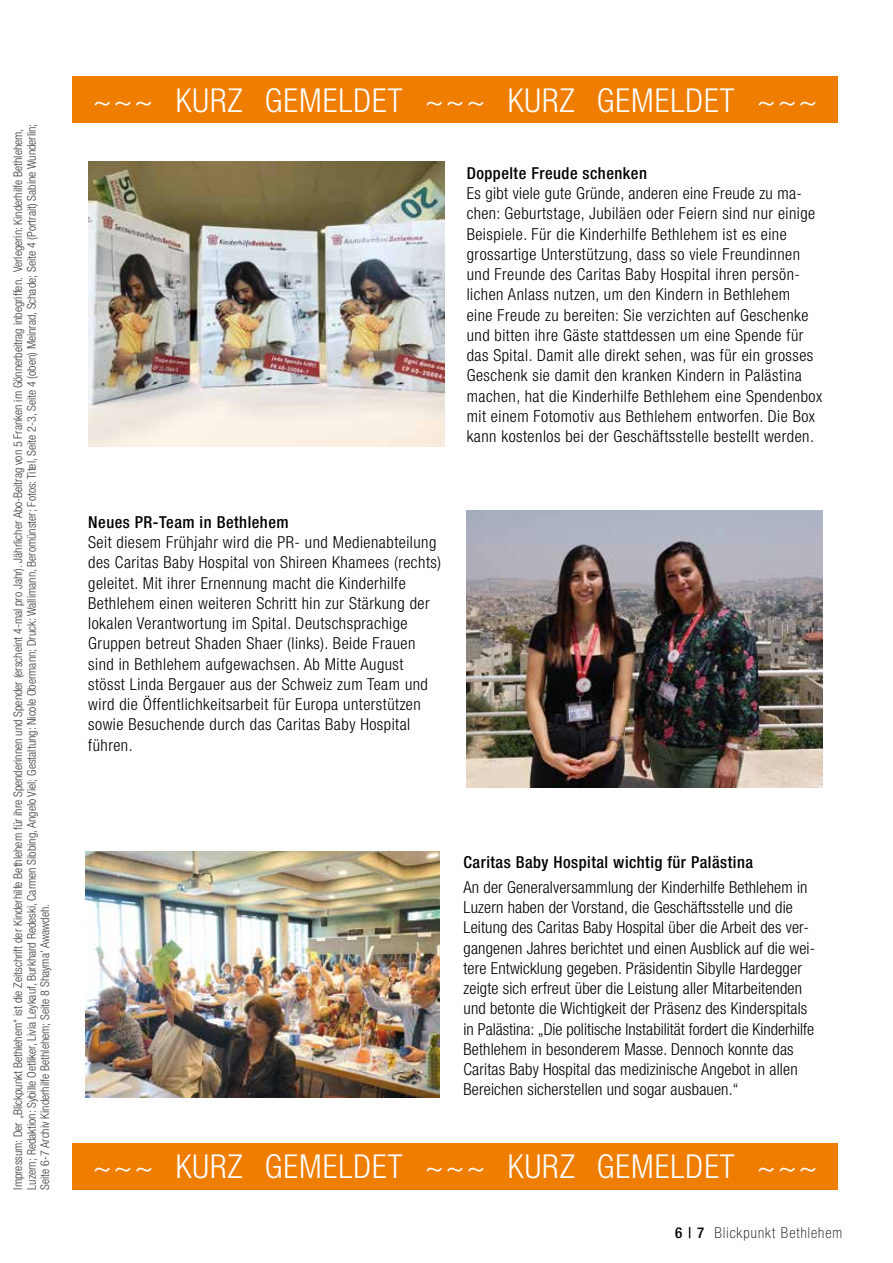
<style>
.page{position:relative;width:893px;height:1263px;background:#fff}
.page>*{position:absolute;margin:0;border:0;box-sizing:border-box;transform-origin:0 0}
.t1{font:300 condensed 33px "Helvetica Neue";letter-spacing:.03em;color:#fff}
.t2{font:300 condensed 16.5px/20.2px "Helvetica Neue";letter-spacing:.03em;color:#000}
.t3{font:300 condensed 16.5px/20.2px "Helvetica Neue";letter-spacing:.01em;color:#000}
.t4{font:500 condensed 16.5px "Helvetica Neue";letter-spacing:.03em;color:#000}
.t5{font:100 condensed 15px "Helvetica Neue";letter-spacing:.07em;color:#000}
.t6{font:300 condensed 12px/13.5px "Helvetica Neue";color:#3c3c3b}
.s1{font-weight:500}
</style>
<div class="page">
<div style="left:72px;top:77px;width:766px;height:46px;background:#ef7d00"></div>
<div style="left:72px;top:1143px;width:766px;height:46px;background:#ef7d00"></div>
<img style="left:85px;top:851px;width:355px;height:247px">
<img style="left:88px;top:162px;width:356px;height:284px">
<img style="left:467px;top:511px;width:356px;height:276px">
<p class="t6" style="left:11px;top:1189px;width:1067px;rotate:-90deg">Impressum: Der „Blickpunkt Bethlehem“ ist die Zeitschrift der Kinderhilfe Bethlehem für ihre Spenderinnen und Spender (erscheint 4-mal pro Jahr). Jährlicher Abo-Beitrag von 5 Franken im Gönnerbeitrag inbegriffen. Verlegerin: Kinderhilfe Bethlehem,<br>Luzern; Redaktion: Sybille Oetliker, Livia Leykauf, Burkhard Redeski, Carmen Sibbing, Angelo Viel; Gestaltung: Nicole Obermann; Druck: Wallimann, Beromünster; Fotos: Titel, Seite 2-3, Seite 4 (oben) Meinrad, Schade; Seite 4 (Portrait) Sabine Wunderlin;<br>Seite 6-7 Archiv Kinderhilfe Bethlehem; Seite 8 Shayma’ Awawdeh.</p>
<h1 class="t1" style="left:92px;top:81px;width:727px">~~~ KURZ GEMELDET ~~~ KURZ GEMELDET ~~~</h1>
<p class="t4" style="left:467px;top:163px;width:182px">Doppelte Freude schenken</p>
<p class="t2" style="left:467px;top:183px;width:357px">Es gibt viele gute Gründe, anderen eine Freude zu ma&shy;chen: Geburtstage, Jubiläen oder Feiern sind nur einige Beispiele. Für die Kinderhilfe Bethlehem ist es eine grossartige Unterstützung, dass so viele Freundinnen und Freunde des Caritas Baby Hospital ihren persön&shy;lichen Anlass nutzen, um den Kindern in Bethlehem<br>eine Freude zu bereiten: Sie verzichten auf Geschenke und bitten ihre Gäste stattdessen um eine Spende für das Spital. Damit alle direkt sehen, was für ein grosses Geschenk sie damit den kranken Kindern in Palästina machen, hat die Kinderhilfe Bethlehem eine Spendenbox mit einem Fotomotiv aus Bethlehem entworfen. Die Box kann kostenlos bei der Geschäftsstelle bestellt werden.</p>
<p class="t4" style="left:88px;top:512px;width:202px">Neues PR-Team in Bethlehem</p>
<p class="t2" style="left:88px;top:532px;width:354px">Seit diesem Frühjahr wird die PR- und Medienabteilung des Caritas Baby Hospital von Shireen Khamees (rechts) geleitet. Mit ihrer Ernennung macht die Kinderhilfe Bethlehem einen weiteren Schritt hin zur Stärkung der lokalen Verantwortung im Spital. Deutschsprachige Gruppen betreut Shaden Shaer (links). Beide Frauen sind in Bethlehem aufgewachsen. Ab Mitte August stösst Linda Bergauer aus der Schweiz zum Team und wird die Öffentlichkeitsarbeit für Europa unterstützen sowie Besuchende durch das Caritas Baby Hospital führen.</p>
<p class="t4" style="left:463px;top:853px;width:291px">Caritas Baby Hospital wichtig für Palästina</p>
<p class="t3" style="left:463px;top:877px;width:353px">An der Generalversammlung der Kinderhilfe Bethlehem in Luzern haben der Vorstand, die Geschäftsstelle und die Leitung des Caritas Baby Hospital über die Arbeit des ver&shy;gangenen Jahres berichtet und einen Ausblick auf die wei&shy;tere Entwicklung gegeben. Präsidentin Sibylle Hardegger zeigte sich erfreut über die Leistung aller Mitarbeitenden und betonte die Wichtigkeit der Präsenz des Kinderspitals in Palästina: „Die politische Instabilität fordert die Kinderhilfe Bethlehem in besonderem Masse. Dennoch konnte das Caritas Baby Hospital das medizinische Angebot in allen Bereichen sicherstellen und sogar ausbauen.“</p>
<h1 class="t1" style="left:92px;top:1147px;width:727px">~~~ KURZ GEMELDET ~~~ KURZ GEMELDET ~~~</h1>
<p class="t5" style="left:675px;top:1224px;width:169px"><span class="s1">6 | 7</span> Blickpunkt Bethlehem</p>
</div>
